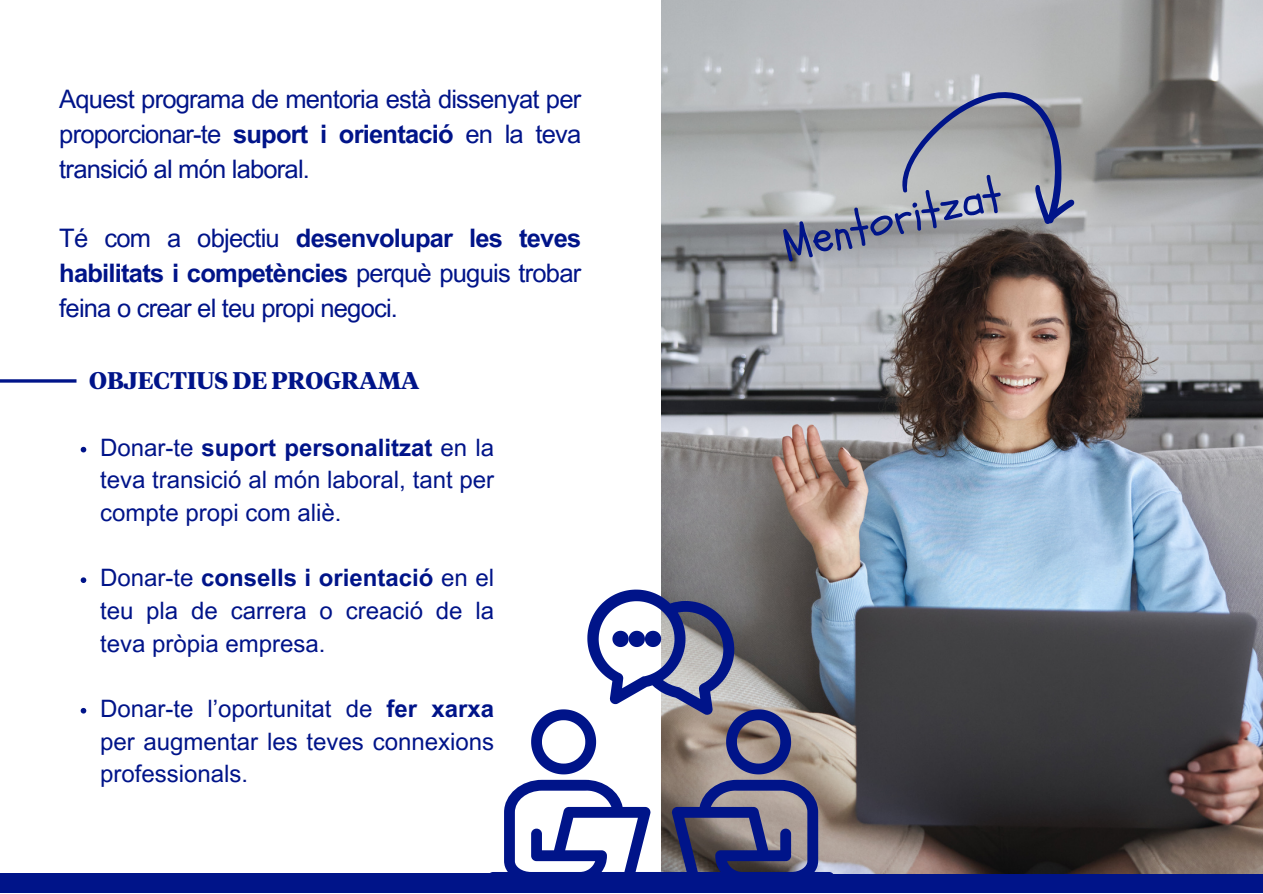
<style>
.page{position:relative;width:1263px;height:894px;background:#fff}
.page>*{position:absolute;margin:0;border:0;box-sizing:border-box;transform-origin:0 0}
.t1{font:47.25px "Schoolbell";color:#001489}
.t2{font:25.5px/34.8px "Arial MT Pro";letter-spacing:-.03em;color:#001489;text-align:justify}
.t3{font:24px/32.5px "Arial MT Pro";color:#001489;text-align:justify}
.t4{font:700 24px "Tiempos Headline";color:#001489}
.s1{font-weight:700}
</style>
<div class="page">
<div style="left:0;top:873px;width:1262px;height:20px;background:#001489"></div>
<img style="left:661px;top:0;width:602px;height:873px">
<svg style="left:490px;top:589px;width:344px;height:285px"></svg>
<svg style="left:901px;top:89px;width:174px;height:135px;background:#a0a3ad"></svg>
<svg style="left:81px;top:446px;width:5px;height:6px"></svg>
<svg style="left:81px;top:577px;width:5px;height:6px"></svg>
<svg style="left:81px;top:707px;width:5px;height:6px"></svg>
<hr style="left:0;top:379px;width:77px;height:3px;background:#001489">
<p class="t2" style="left:59px;top:85px;width:523px">Aquest programa de mentoria està dissenyat per proporcionar-te <span class="s1">suport i orientació</span> en la teva transició al món laboral.</p>
<p class="t2" style="left:59px;top:224px;width:523px">Té com a objectiu <span class="s1">desenvolupar les teves habilitats i competències</span> perquè puguis trobar feina o crear el teu propi negoci.</p>
<p class="t4" style="left:89px;top:370px;width:332px">OBJECTIUS DE PROGRAMA</p>
<p class="t3" style="left:100px;top:434px;width:396px">Donar-te <span class="s1">suport personalitzat</span> en la teva transició al món laboral, tant per compte propi com aliè.</p>
<p class="t3" style="left:100px;top:564px;width:396px">Donar-te <span class="s1">consells i orientació</span> en el teu pla de carrera o creació de la teva pròpia empresa.</p>
<p class="t3" style="left:100px;top:695px;width:396px">Donar-te l’oportunitat de <span class="s1">fer xarxa </span>per augmentar les teves connexions professionals.</p>
<p class="t1" style="left:775px;top:216px;width:226px;rotate:-14deg">Mentoritzat</p>
</div>
